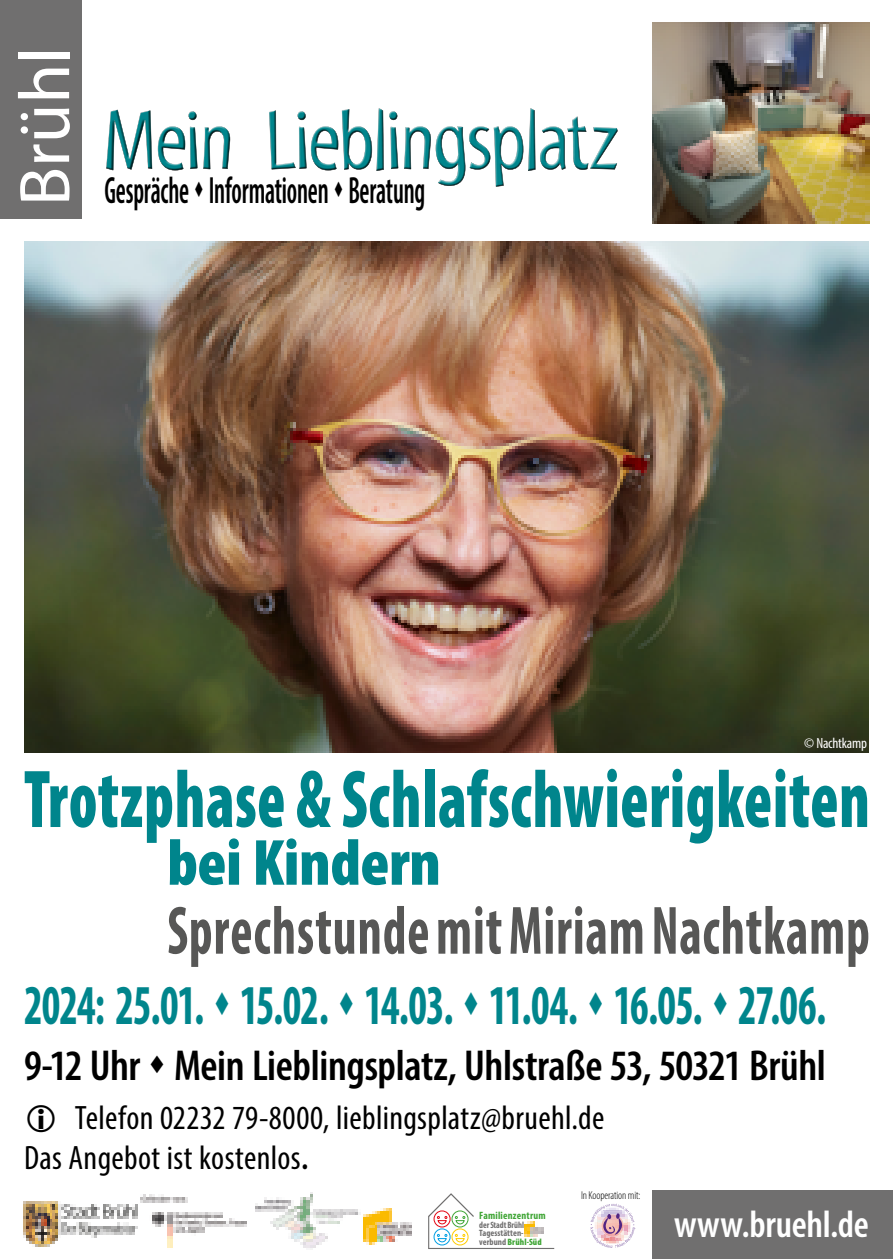
<style>
.page{position:relative;width:893px;height:1259px;background:#fff}
.page>*{position:absolute;margin:0;border:0;box-sizing:border-box;transform-origin:0 0}
.t1{font:86.4px "Myriad Std Tilt";letter-spacing:-.03em;color:#00858c}
.t2{font:900 condensed 82.8px "Myriad Pro";letter-spacing:.01em;color:#00858c;scale:.77 1}
.t3{font:72px "Myriad Pro";color:#fff}
.t4{font:700 condensed 69px "Myriad Pro";letter-spacing:.015em;color:#575756;scale:.77 1}
.t5{font:900 condensed 65.7px "Myriad Pro";letter-spacing:-.005em;color:#00858c}
.t6{font:700 condensed 56.4px "Myriad Pro";letter-spacing:-.02em;color:#00858c;scale:.77 1}
.t7{font:600 condensed 43.5px "Myriad Pro";letter-spacing:-.01em;color:#000}
.t8{font:600 condensed 38.1px "Myriad Pro";letter-spacing:-.005em;color:#000;scale:.67 1}
.t9{font:600 condensed 38.1px "Myriad Pro";letter-spacing:-.005em;color:#fff}
.t10{font:condensed 33.9px/39.3px "Myriad Pro";letter-spacing:.01em;color:#000}
.t11{font:condensed 14.7px "Myriad Pro";letter-spacing:-.015em;color:#fff}
.t12{font:300 condensed 11.4px "Myriad Pro";letter-spacing:-.01em;color:#000}
.t13{font:700 condensed 10.5px "Myriad Pro";letter-spacing:.02em;color:#3fa535}
.t14{font:700 condensed 9.3px/8.7px "Myriad Pro";letter-spacing:-.005em;color:#706f6f;scale:.95 1}
.s1{font-weight:600}
.s2{font-weight:900;color:#3fa535}
</style>
<div class="page">
<div style="left:652px;top:1190px;width:241px;height:69px;background:#706f6f"></div>
<img style="left:24px;top:241px;width:845px;height:512px">
<div style="left:0;top:0;width:81px;height:218px;background:#706f6f"></div>
<img style="left:255px;top:1192px;width:106px;height:56px">
<img style="left:140px;top:1194px;width:107px;height:54px">
<img style="left:23px;top:1201px;width:115px;height:45px">
<svg style="left:590px;top:1203px;width:45px;height:45px"></svg>
<div style="left:104px;top:108px;width:516px;height:81px;background:#000;opacity:.75"></div>
<img style="left:652px;top:22px;width:218px;height:201px">
<img style="left:363px;top:1208px;width:48px;height:36px">
<img style="left:524px;top:1221px;width:20px;height:15px">
<svg style="left:428px;top:1193px;width:46px;height:52px"></svg>
<hr style="left:428px;top:1216px;width:1px;height:33px;background:#706f6f">
<hr style="left:429px;top:1248px;width:125px;height:1px;background:#706f6f">
<h3 class="t3" style="left:1px;top:206px;width:161px;rotate:-90deg">Brühl</h3>
<h1 class="t1" style="left:103px;top:93px;width:516px">Mein Lieblingsplatz</h1>
<p class="t8" style="left:104px;top:166px;width:480px">Gespräche ▲ Informationen ▲ Beratung</p>
<p class="t11" style="left:804px;top:734px;width:64px">© Nachtkamp</p>
<h2 class="t2" style="left:24px;top:746px;width:1100px">Trotzphase &amp; Schlafschwierigkeiten</h2>
<h3 class="t5" style="left:167px;top:820px;width:275px">bei Kindern</h3>
<h3 class="t4" style="left:167px;top:887px;width:914px">Sprechstunde mit Miriam Nachtkamp</h3>
<h3 class="t6" style="left:24px;top:970px;width:1043px">2024: 25.01. ▲ 15.02. ▲ 14.03. ▲ 11.04. ▲ 16.05. ▲ 27.06.</h3>
<p class="t7" style="left:24px;top:1038px;width:803px">9-12 Uhr ▲ Mein Lieblingsplatz, Uhlstraße 53, 50321 Brühl</p>
<p class="t10" style="left:24px;top:1098px;width:582px;text-indent:51px">Telefon 02232 79-8000, lieblingsplatz@bruehl.de<br>Das Angebot ist kostenlos<span class="s1">.</span></p>
<p class="t13" style="left:479px;top:1208px;width:68px">Familienzentrum</p>
<p class="t14" style="left:479px;top:1219px;width:67px">der Stadt Brühl<br>Tagesstätten&shy;verbund <span class="s2">Brühl-Süd</span></p>
<p class="t12" style="left:581px;top:1188px;width:61px">In Kooperation mit:</p>
<p class="t9" style="left:674px;top:1200px;width:196px">www.bruehl.de</p>
</div>
